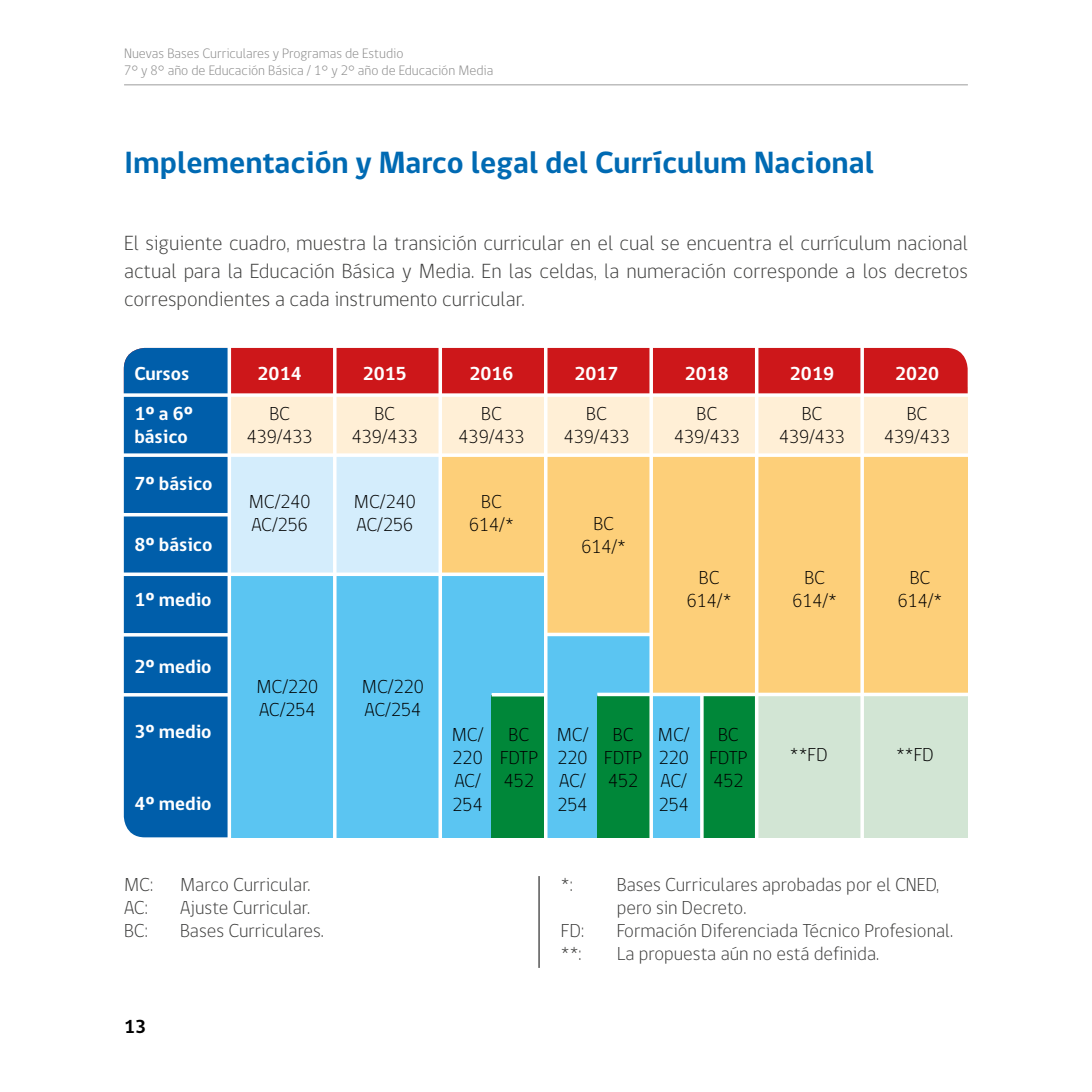
<style>
.page{position:relative;width:1092px;height:1092px;background:#fff}
.page>*{position:absolute;margin:0;border:0;box-sizing:border-box;transform-origin:0 0}
.t1{font:700 31.5px "gob CL";color:#006ab3}
.t2{font:300 21px/28px "gob CL";color:#3c3c3b;text-align:justify}
.t3{font:300 19.25px/23.1px "gob CL";color:#000;text-align:center}
.t4{font:300 19.25px/23.1px "gob CL";color:#3c3c3b}
.t5{font:700 19.25px "gob CL";color:#fff}
.t6{font:700 19.25px "gob CL";color:#000}
.t7{font:300 14px/16.8px "gob CL";color:#878787}
</style>
<div class="page">
<hr style="left:124px;top:84px;width:843px;height:1px;background:#9d9d9c">
<hr style="left:538px;top:876px;width:1px;height:91px;background:#000">
<div style="left:155px;top:455px;width:812px;height:377px;background:#fdcf79"></div>
<div style="left:124px;top:455px;width:316px;height:119px;background:#d4edfc"></div>
<div style="left:124px;top:387px;width:843px;height:68px;background:#ffefd6"></div>
<div style="left:231px;top:348px;width:736px;height:45px;background:#cd171a"></div>
<div style="left:124px;top:348px;width:103px;height:489px;background:#005eaa"></div>
<div style="left:229px;top:574px;width:316px;height:263px;background:#5bc5f2"></div>
<div style="left:545px;top:633px;width:106px;height:204px;background:#5bc5f2"></div>
<div style="left:756px;top:694px;width:211px;height:143px;background:#d2e5d4"></div>
<div style="left:651px;top:694px;width:105px;height:143px;background:#5bc5f2"></div>
<div style="left:702px;top:694px;width:54px;height:143px;background:#008739"></div>
<div style="left:597px;top:694px;width:54px;height:143px;background:#008739"></div>
<div style="left:491px;top:694px;width:54px;height:143px;background:#008739"></div>
<svg style="left:123px;top:393px;width:845px;height:4px;background:#f7e9ea"></svg>
<svg style="left:123px;top:453px;width:845px;height:4px;background:#fafaf8"></svg>
<svg style="left:123px;top:572px;width:421px;height:4px;background:#f3f6f7"></svg>
<hr style="left:119px;top:513px;width:110px;height:3px;background:#fff">
<hr style="left:119px;top:633px;width:110px;height:3px;background:#fff">
<hr style="left:119px;top:693px;width:110px;height:3px;background:#fff">
<svg style="left:597px;top:692px;width:371px;height:4px"></svg>
<svg style="left:547px;top:632px;width:102px;height:4px"></svg>
<svg style="left:227px;top:347px;width:4px;height:491px;background:#dce9f3"></svg>
<hr style="left:333px;top:342px;width:3px;height:503px;background:#fff">
<svg style="left:438px;top:348px;width:4px;height:490px;background:#f1f7fa"></svg>
<hr style="left:544px;top:342px;width:3px;height:503px;background:#fff">
<svg style="left:649px;top:348px;width:4px;height:490px;background:#f2f4ee"></svg>
<svg style="left:754px;top:347px;width:4px;height:491px;fill:#fff"></svg>
<hr style="left:860px;top:342px;width:3px;height:503px;background:#fff">
<hr style="left:700px;top:694px;width:3px;height:146px;background:#fff">
<hr style="left:491px;top:693px;width:53px;height:3px;background:#fff">
<p class="t7" style="left:124px;top:45px;width:371px">Nuevas Bases Curriculares y Programas de Estudio<br>7° y 8° año de Educación Básica / 1° y 2° año de Educación Media</p>
<h1 class="t1" style="left:124px;top:140px;width:751px">Implementación y Marco legal del Currículum Nacional</h1>
<p class="t2" style="left:124px;top:230px;width:845px">El siguiente cuadro, muestra la transición curricular en el cual se encuentra el currículum nacional actual para la Educación Básica y Media. En las celdas, la numeración corresponde a los decretos correspondientes a cada instrumento curricular.</p>
<p class="t5" style="left:134px;top:360px;width:57px">Cursos</p>
<p class="t5" style="left:257px;top:360px;width:46px">2014</p>
<p class="t5" style="left:362px;top:360px;width:46px">2015</p>
<p class="t5" style="left:469px;top:360px;width:46px">2016</p>
<p class="t5" style="left:574px;top:360px;width:46px">2017</p>
<p class="t5" style="left:684px;top:360px;width:46px">2018</p>
<p class="t5" style="left:789px;top:360px;width:46px">2019</p>
<p class="t5" style="left:895px;top:360px;width:46px">2020</p>
<p class="t5" style="left:134px;top:400px;width:60px">1º a 6º</p>
<p class="t3" style="left:269px;top:402px;width:22px">BC</p>
<p class="t3" style="left:374px;top:402px;width:22px">BC</p>
<p class="t3" style="left:481px;top:402px;width:22px">BC</p>
<p class="t3" style="left:586px;top:402px;width:22px">BC</p>
<p class="t3" style="left:696px;top:402px;width:22px">BC</p>
<p class="t3" style="left:801px;top:402px;width:22px">BC</p>
<p class="t3" style="left:906px;top:402px;width:22px">BC</p>
<p class="t5" style="left:134px;top:423px;width:55px">básico</p>
<p class="t3" style="left:247px;top:425px;width:67px">439/433</p>
<p class="t3" style="left:352px;top:425px;width:67px">439/433</p>
<p class="t3" style="left:458px;top:425px;width:67px">439/433</p>
<p class="t3" style="left:563px;top:425px;width:67px">439/433</p>
<p class="t3" style="left:674px;top:425px;width:67px">439/433</p>
<p class="t3" style="left:779px;top:425px;width:67px">439/433</p>
<p class="t3" style="left:884px;top:425px;width:67px">439/433</p>
<p class="t5" style="left:134px;top:470px;width:80px">7º básico</p>
<p class="t3" style="left:249px;top:490px;width:63px">MC/240</p>
<p class="t3" style="left:354px;top:490px;width:63px">MC/240</p>
<p class="t3" style="left:481px;top:490px;width:22px">BC</p>
<p class="t3" style="left:251px;top:513px;width:58px">AC/256</p>
<p class="t3" style="left:356px;top:513px;width:58px">AC/256</p>
<p class="t3" style="left:469px;top:513px;width:46px">614/*</p>
<p class="t3" style="left:593px;top:512px;width:22px">BC</p>
<p class="t5" style="left:134px;top:531px;width:80px">8º básico</p>
<p class="t3" style="left:581px;top:535px;width:46px">614/*</p>
<p class="t5" style="left:134px;top:586px;width:79px">1º medio</p>
<p class="t3" style="left:686px;top:567px;width:46px">BC<br>614/*</p>
<p class="t3" style="left:792px;top:567px;width:46px">BC<br>614/*</p>
<p class="t3" style="left:897px;top:567px;width:46px">BC<br>614/*</p>
<p class="t5" style="left:134px;top:653px;width:79px">2º medio</p>
<p class="t5" style="left:134px;top:718px;width:79px">3º medio</p>
<p class="t5" style="left:134px;top:790px;width:79px">4º medio</p>
<p class="t3" style="left:256px;top:675px;width:63px;text-align:left">MC/220<br>AC/254</p>
<p class="t3" style="left:362px;top:675px;width:63px;text-align:left">MC/220<br>AC/254</p>
<p class="t4" style="left:124px;top:873px;width:31px">MC:</p>
<p class="t4" style="left:180px;top:873px;width:132px">Marco Curricular.</p>
<p class="t4" style="left:124px;top:896px;width:25px">AC:</p>
<p class="t4" style="left:180px;top:896px;width:131px">Ajuste Curricular.</p>
<p class="t4" style="left:124px;top:919px;width:25px">BC:</p>
<p class="t4" style="left:180px;top:919px;width:145px">Bases Curriculares.</p>
<p class="t6" style="left:124px;top:1013px;width:24px">13</p>
<p class="t3" style="left:451px;top:723px;width:33px;text-align:left">MC/<br>220<br>AC/<br>254</p>
<p class="t3" style="left:500px;top:723px;width:39px">BC<br>FDTP<br>452</p>
<p class="t3" style="left:556px;top:723px;width:33px;text-align:left">MC/<br>220<br>AC/<br>254</p>
<p class="t3" style="left:604px;top:723px;width:39px">BC<br>FDTP<br>452</p>
<p class="t3" style="left:658px;top:723px;width:33px;text-align:left">MC/<br>220<br>AC/<br>254</p>
<p class="t3" style="left:709px;top:723px;width:39px">BC<br>FDTP<br>452</p>
<p class="t3" style="left:789px;top:743px;width:39px">**FD</p>
<p class="t3" style="left:896px;top:743px;width:39px">**FD</p>
<p class="t4" style="left:561px;top:873px;width:13px">*:</p>
<p class="t4" style="left:617px;top:873px;width:324px">Bases Curriculares aprobadas por el CNED, pero sin Decreto.</p>
<p class="t4" style="left:561px;top:919px;width:25px">FD:</p>
<p class="t4" style="left:617px;top:919px;width:337px">Formación Diferenciada Técnico Profesional.</p>
<p class="t4" style="left:561px;top:942px;width:22px">**:</p>
<p class="t4" style="left:617px;top:942px;width:264px">La propuesta aún no está definida.</p>
</div>
